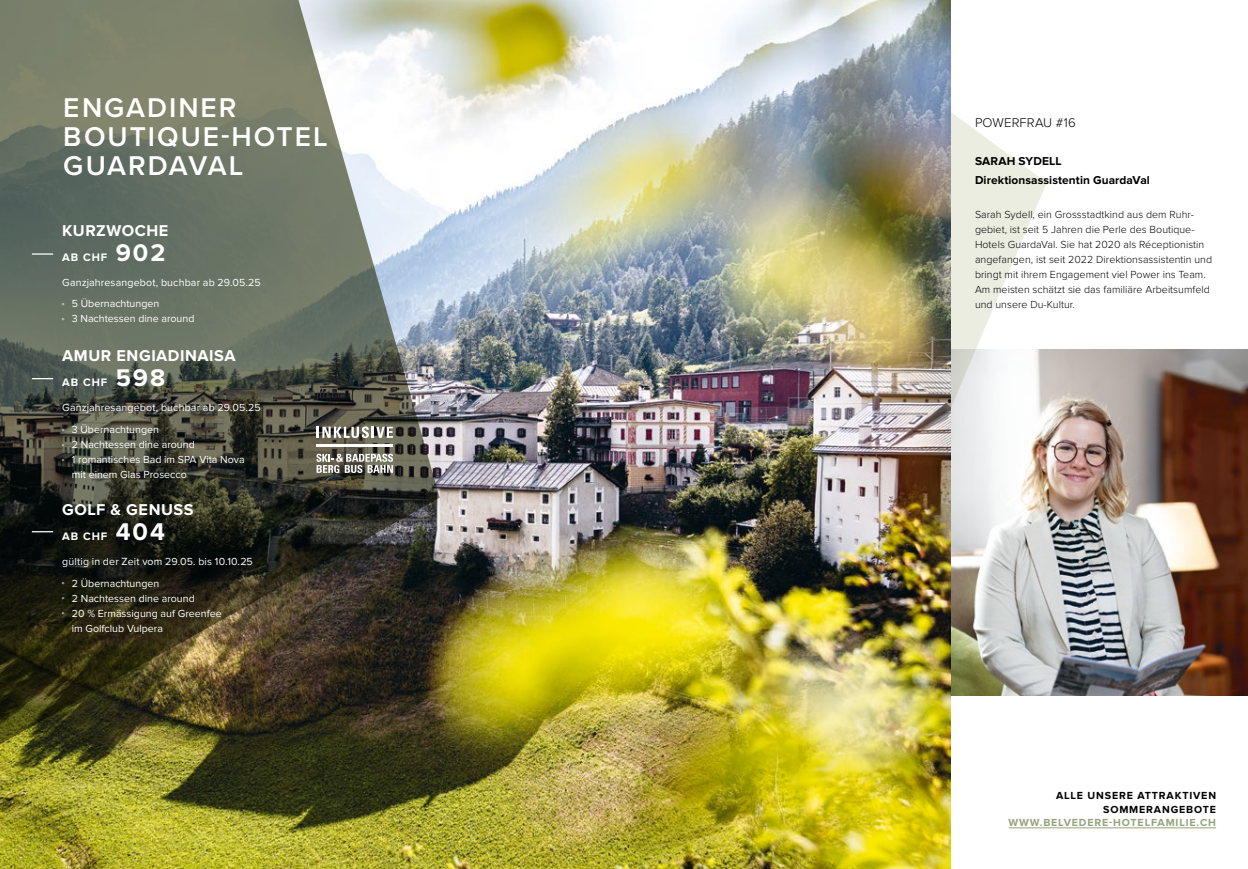
<style>
.page{position:relative;width:1248px;height:869px;background:#fff}
.page>*{position:absolute;margin:0;border:0;box-sizing:border-box;transform-origin:0 0}
.t1{font:600 28.12px/28.8px "Proxima Nova";letter-spacing:.07em;color:#fff}
.t2{font:700 25px "Proxima Nova";letter-spacing:.08em;color:#fff}
.t3{font:700 16.25px "Proxima Nova";letter-spacing:.035em;color:#fff}
.t4{font:300 13.12px "Proxima Nova";letter-spacing:.01em;color:#000}
.t5{font:700 11.88px/18.8px "Proxima Nova";letter-spacing:.005em;color:#000}
.t6{font:700 11.25px "Proxima Nova";letter-spacing:.08em;color:#fff}
.t7{font:10.62px/21.2px "Proxima Nova";color:#fff}
.t8{font:300 10.62px/15px "Proxima Nova";letter-spacing:.005em;color:#000}
.t9{font:700 10.62px/13.8px "Proxima Nova";letter-spacing:.08em;color:#000;text-align:right}
.t10{font:700 10.62px "Proxima Nova";letter-spacing:.08em;color:#94a27c}
</style>
<div class="page">
<img style="left:950px;top:349px;width:297px;height:345px">
<svg style="left:950px;top:108px;width:96px;height:324px"></svg>
<img style="left:0;top:0;width:950px;height:868px">
<img style="left:0;top:0;width:439px;height:749px">
<svg style="left:32px;top:253px;width:21px;height:1px"></svg>
<svg style="left:32px;top:378px;width:21px;height:1px"></svg>
<svg style="left:32px;top:531px;width:21px;height:1px"></svg>
<svg style="left:316px;top:426px;width:77px;height:12px"></svg>
<hr style="left:316px;top:444px;width:77px;height:3px;background:#fff">
<svg style="left:316px;top:453px;width:77px;height:19px"></svg>
<hr style="left:1008px;top:827px;width:207px;height:1px;background:#94a27c">
<h1 class="t1" style="left:64px;top:92px;width:265px">ENGADINER<br>BOUTIQUE-HOTEL<br>GUARDAVAL</h1>
<h3 class="t3" style="left:62px;top:221px;width:107px">KURZWOCHE</h3>
<p class="t6" style="left:62px;top:251px;width:46px">AB CHF</p>
<h2 class="t2" style="left:116px;top:238px;width:51px">902</h2>
<p class="t7" style="left:62px;top:272px;width:200px">Ganzjahresangebot, buchbar ab 29.05.25 ˚ 5 Übernachtungen</p>
<p class="t7" style="left:62px;top:308px;width:134px">˚ 3 Nachtessen dine around</p>
<h3 class="t3" style="left:62px;top:346px;width:175px">AMUR ENGIADINAISA</h3>
<p class="t6" style="left:62px;top:376px;width:46px">AB CHF</p>
<h2 class="t2" style="left:116px;top:363px;width:51px">598</h2>
<p class="t7" style="left:62px;top:397px;width:200px">Ganzjahresangebot, buchbar ab 29.05.25 ˚ 3 Übernachtungen</p>
<p class="t7" style="left:62px;top:433px;width:134px">˚ 2 Nachtessen dine around</p>
<p class="t7" style="left:62px;top:448px;width:184px">˚ 1 romantisches Bad im SPA Vita Nova</p>
<p class="t7" style="left:72px;top:463px;width:116px">mit einem Glas Prosecco</p>
<h3 class="t3" style="left:62px;top:500px;width:133px">GOLF &amp; GENUSS</h3>
<p class="t6" style="left:62px;top:530px;width:46px">AB CHF</p>
<h2 class="t2" style="left:116px;top:517px;width:51px">404</h2>
<p class="t7" style="left:62px;top:551px;width:192px">gültig in der Zeit vom 29.05. bis 10.10.25 ˚ 2 Übernachtungen</p>
<p class="t7" style="left:62px;top:587px;width:134px">˚ 2 Nachtessen dine around</p>
<p class="t7" style="left:62px;top:602px;width:161px">˚ 20 % Ermässigung auf Greenfee</p>
<p class="t7" style="left:72px;top:617px;width:93px">im Golfclub Vulpera</p>
<p class="t4" style="left:974px;top:115px;width:102px">POWERFRAU #16</p>
<p class="t5" style="left:974px;top:152px;width:176px">SARAH SYDELL<br>Direktionsassistentin GuardaVal</p>
<p class="t8" style="left:974px;top:206px;width:239px">Sarah Sydell, ein Grossstadtkind aus dem Ruhr&shy;gebiet, ist seit 5 Jahren die Perle des Boutique-Hotels GuardaVal. Sie hat 2020 als Réceptionistin angefangen, ist seit 2022 Direktionsassistentin und bringt mit ihrem Engagement viel Power ins Team.<br>Am meisten schätzt sie das familiäre Arbeitsumfeld und unsere Du-Kultur.</p>
<p class="t9" style="left:1055px;top:788px;width:161px">ALLE UNSERE ATTRAKTIVEN<br>SOMMERANGEBOTE</p>
<p class="t10" style="left:1008px;top:816px;width:209px">WWW.BELVEDERE-HOTELFAMILIE.CH</p>
</div>
